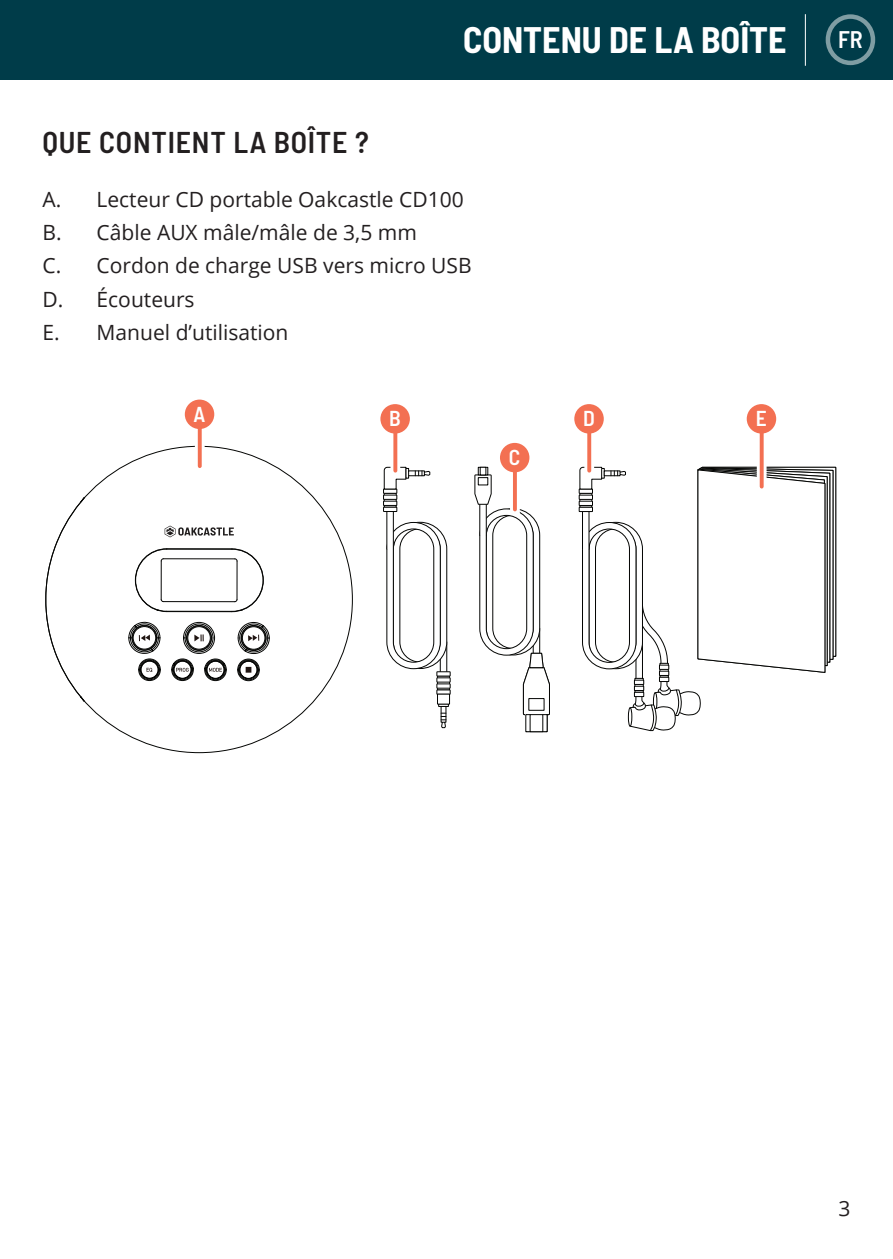
<style>
.page{position:relative;width:893px;height:1259px;background:#fff}
.page>*{position:absolute;margin:0;border:0;box-sizing:border-box;transform-origin:0 0}
.t1{font:700 semi-condensed 36px "Barlow";color:#fff}
.t2{font:600 semi-condensed 30px "Barlow";letter-spacing:.025em;color:#231f20}
.t3{font:600 semi-condensed 24px "Barlow";color:#fff}
.t4{font:600 semi-condensed 21.6px "Barlow";color:#fff}
.t5{font:21px/33px "Open Sans";color:#231f20}
</style>
<div class="page">
<div style="left:0;top:0;width:892px;height:80px;background:#003c49"></div>
<hr style="left:804px;top:14px;width:1px;height:52px;background:#fff">
<div style="left:825px;top:14px;width:49px;height:51px;border:5px solid #fff;border-radius:50%"></div>
<hr style="left:166px;top:611px;width:66px;height:1px;background:#040503">
<hr style="left:163px;top:601px;width:72px;height:1px;background:#050504">
<hr style="left:163px;top:558px;width:72px;height:1px;background:#050504">
<hr style="left:167px;top:548px;width:65px;height:2px;background:#040503">
<svg style="left:135px;top:548px;width:32px;height:64px"></svg>
<svg style="left:231px;top:548px;width:32px;height:64px"></svg>
<svg style="left:237px;top:622px;width:33px;height:59px"></svg>
<svg style="left:45px;top:496px;width:40px;height:206px"></svg>
<svg style="left:171px;top:622px;width:56px;height:59px"></svg>
<svg style="left:128px;top:621px;width:33px;height:60px"></svg>
<svg style="left:164px;top:525px;width:70px;height:12px"></svg>
<svg style="left:386px;top:499px;width:8px;height:2px"></svg>
<div style="left:384px;top:493px;width:12px;height:14px;border:1px solid #040503"></div>
<div style="left:440px;top:641px;width:7px;height:39px;background:#fff;border:1px solid #040503"></div>
<svg style="left:386px;top:522px;width:61px;height:147px"></svg>
<svg style="left:386px;top:511px;width:7px;height:38px"></svg>
<div style="left:383px;top:507px;width:14px;height:5px;border:1px solid #040503"></div>
<hr style="left:383px;top:501px;width:13px;height:4px;background:#fff">
<div style="left:383px;top:501px;width:14px;height:5px;border:1px solid #040503"></div>
<div style="left:383px;top:495px;width:14px;height:4px;border:1px solid #040503"></div>
<div style="left:383px;top:489px;width:14px;height:4px;border:1px solid #040503"></div>
<svg style="left:383px;top:467px;width:25px;height:22px"></svg>
<div style="left:408px;top:470px;width:16px;height:6px;border:1px solid #040503"></div>
<svg style="left:414px;top:471px;width:16px;height:5px"></svg>
<div style="left:437px;top:676px;width:12px;height:14px;background:#636462"></div>
<div style="left:437px;top:676px;width:12px;height:14px;border:1px solid #040503"></div>
<hr style="left:436px;top:672px;width:14px;height:4px;background:#fff">
<div style="left:436px;top:671px;width:14px;height:5px;border:1px solid #040503"></div>
<hr style="left:436px;top:678px;width:14px;height:4px;background:#fff">
<div style="left:436px;top:677px;width:14px;height:5px;border:1px solid #040503"></div>
<hr style="left:436px;top:684px;width:14px;height:4px;background:#fff">
<div style="left:436px;top:683px;width:14px;height:5px;border:1px solid #040503"></div>
<div style="left:436px;top:689px;width:14px;height:5px;border:1px solid #040503"></div>
<div style="left:438px;top:703px;width:10px;height:4px;border:1px solid #040503"></div>
<div style="left:440px;top:706px;width:6px;height:16px;border:1px solid #040503"></div>
<svg style="left:441px;top:712px;width:5px;height:16px"></svg>
<div style="left:477px;top:467px;width:11px;height:8px;border:1px solid #040503"></div>
<div style="left:479px;top:467px;width:7px;height:8px;border:1px solid #040503"></div>
<svg style="left:474px;top:474px;width:75px;height:241px"></svg>
<svg style="left:543px;top:716px;width:1px;height:14px"></svg>
<div style="left:525px;top:714px;width:22px;height:18px;border:1px solid #040503"></div>
<div style="left:529px;top:714px;width:14px;height:18px;border:1px solid #040503"></div>
<div style="left:528px;top:698px;width:16px;height:12px;background:#fff"></div>
<div style="left:528px;top:698px;width:16px;height:12px;border:1px solid #040503"></div>
<div style="left:578px;top:507px;width:14px;height:5px;border:1px solid #040503"></div>
<div style="left:578px;top:501px;width:14px;height:5px;border:1px solid #040503"></div>
<div style="left:578px;top:495px;width:14px;height:5px;border:1px solid #040503"></div>
<div style="left:578px;top:489px;width:14px;height:4px;border:1px solid #040503"></div>
<svg style="left:579px;top:466px;width:254px;height:265px"></svg>
<div style="left:633px;top:692px;width:10px;height:5px;border:1px solid #040503"></div>
<svg style="left:195px;top:428px;width:9px;height:40px"></svg>
<svg style="left:198px;top:429px;width:4px;height:37px"></svg>
<div style="left:185px;top:399px;width:29px;height:30px;background:#f37052;border-radius:50%"></div>
<svg style="left:390px;top:432px;width:10px;height:43px"></svg>
<svg style="left:393px;top:433px;width:4px;height:38px"></svg>
<div style="left:380px;top:404px;width:29px;height:29px;background:#f37052;border-radius:50%"></div>
<svg style="left:509px;top:471px;width:10px;height:42px"></svg>
<svg style="left:512px;top:472px;width:4px;height:37px"></svg>
<div style="left:499px;top:443px;width:30px;height:29px;background:#f37052;border-radius:50%"></div>
<svg style="left:584px;top:432px;width:10px;height:43px"></svg>
<svg style="left:587px;top:433px;width:4px;height:38px"></svg>
<div style="left:574px;top:404px;width:29px;height:29px;background:#f37052;border-radius:50%"></div>
<svg style="left:756px;top:432px;width:10px;height:54px"></svg>
<svg style="left:759px;top:433px;width:4px;height:53px"></svg>
<div style="left:746px;top:404px;width:29px;height:29px;background:#f37052;border-radius:50%"></div>
<h1 class="t1" style="left:463px;top:27px;width:325px">CONTENU DE LA BOÎTE</h1>
<p class="t3" style="left:837px;top:26px;width:26px">FR</p>
<h2 class="t2" style="left:43px;top:121px;width:327px">QUE CONTIENT LA BOÎTE ?</h2>
<p class="t5" style="left:43px;top:184px;width:430px">A. Lecteur CD portable Oakcastle CD100<br>B. Câble AUX mâle/mâle de 3,5 mm<br>C. Cordon de charge USB vers micro USB<br>D. Écouteurs<br>E. Manuel d’utilisation</p>
<p class="t4" style="left:193px;top:402px;width:13px">A</p>
<p class="t4" style="left:389px;top:406px;width:13px">B</p>
<p class="t4" style="left:508px;top:445px;width:13px">C</p>
<p class="t4" style="left:582px;top:406px;width:13px">D</p>
<p class="t4" style="left:755px;top:406px;width:13px">E</p>
<p class="t5" style="left:838px;top:1192px;width:14px">3</p>
</div>
